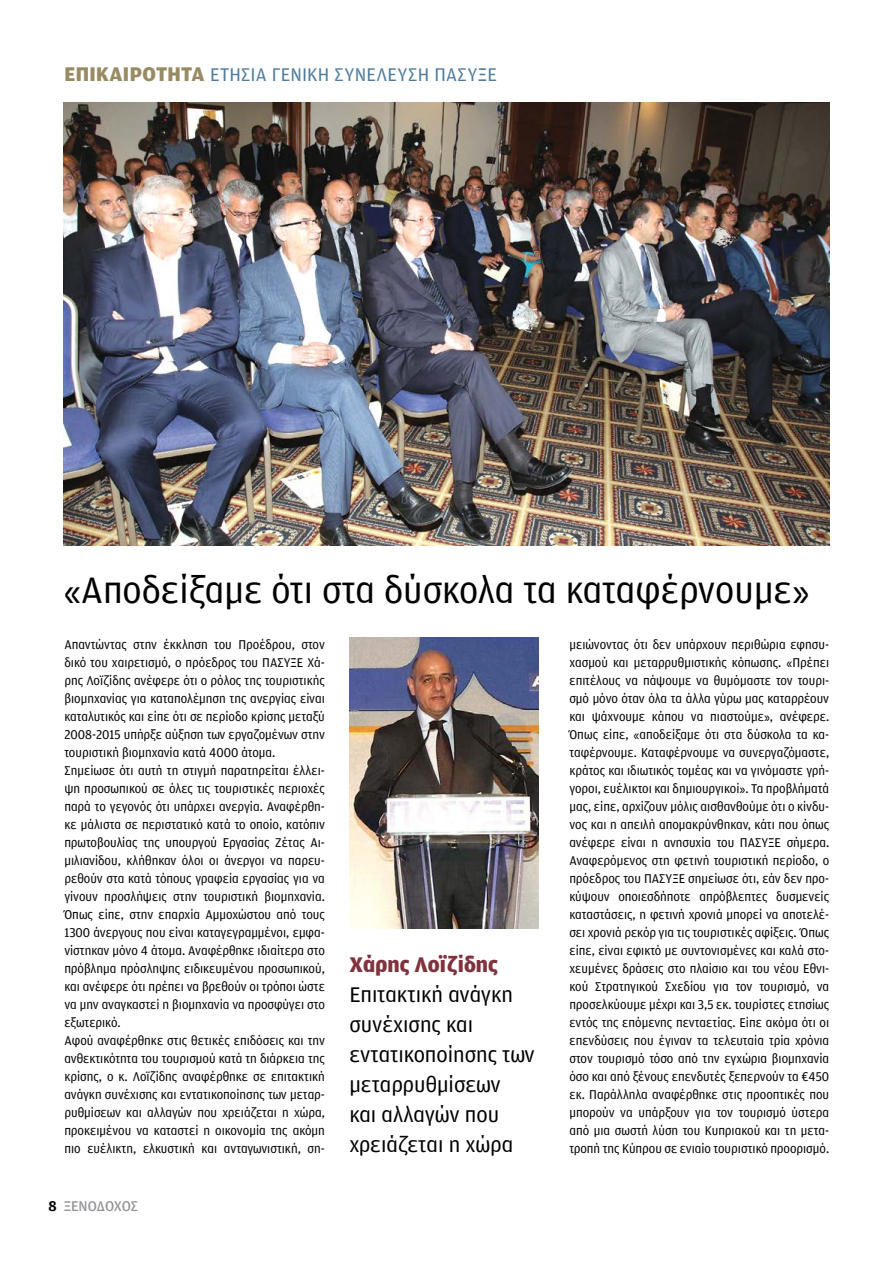
<style>
.page{position:relative;width:893px;height:1263px;background:#fff}
.page>*{position:absolute;margin:0;border:0;box-sizing:border-box;transform-origin:0 0}
.t1{font:39px "KAS Amplitude 040 Beta";color:#000}
.t2{font:22.5px/30px "KAS Amplitude 040 Beta";color:#000}
.t3{font:22.5px "KAS Amplitude 08 NW Heavy";color:#81333d}
.t4{font:19.5px "KAS Amplitude 040 Beta";letter-spacing:.01em;color:#507c9c}
.t5{font:15px "KAS Amplitude 05 Fixed Two";letter-spacing:-.015em;color:#939598}
.t6{font:13.5px/18px "KAS Amplitude 040 Beta";color:#000;scale:.96 1}
.s1{font-family:"KAS Amplitude 08 NW Heavy";font-size:21px;color:#988a62}
.s2{font-family:"KAS Amplitude 07 NW Bold";color:#000}
</style>
<div class="page">
<img style="left:350px;top:638px;width:189px;height:290px">
<img style="left:63px;top:102px;width:766px;height:443px">
<h3 class="t4" style="left:64px;top:63px;width:434px"><span class="s1">ΕΠΙΚΑΙΡΟΤΗΤΑ</span> ΕΤΗΣΙΑ ΓΕΝΙΚΗ ΣΥΝΕΛΕΥΣΗ ΠΑΣΥΞΕ</h3>
<h1 class="t1" style="left:64px;top:569px;width:747px">«Αποδείξαμε ότι στα δύσκολα τα καταφέρνουμε»</h1>
<p class="t6" style="left:64px;top:635px;width:273px">Απαντώντας στην έκκληση του Προέδρου, στον δικό του χαιρετισμό, ο πρόεδρος του ΠΑΣΥΞΕ Χά&shy;ρης Λοϊζίδης ανέφερε ότι ο ρόλος της τουριστικής βιομηχανίας για καταπολέμηση της ανεργίας είναι καταλυτικός και είπε ότι σε περίοδο κρίσης μεταξύ 2008-2015 υπήρξε αύξηση των εργαζομένων στην τουριστική βιομηχανία κατά 4000 άτομα.<br>Σημείωσε ότι αυτή τη στιγμή παρατηρείται έλλει&shy;ψη προσωπικού σε όλες τις τουριστικές περιοχές παρά το γεγονός ότι υπάρχει ανεργία. Αναφέρθη&shy;κε μάλιστα σε περιστατικό κατά το οποίο, κατόπιν πρωτοβουλίας της υπουργού Εργασίας Ζέτας Αι&shy;μιλιανίδου, κλήθηκαν όλοι οι άνεργοι να παρευ&shy;ρεθούν στα κατά τόπους γραφεία εργασίας για να γίνουν προσλήψεις στην τουριστική βιομηχανία.<br>Όπως είπε, στην επαρχία Αμμοχώστου από τους 1300 άνεργους που είναι καταγεγραμμένοι, εμφα&shy;νίστηκαν μόνο 4 άτομα. Αναφέρθηκε ιδιαίτερα στο πρόβλημα πρόσληψης ειδικευμένου προσωπικού, και ανέφερε ότι πρέπει να βρεθούν οι τρόποι ώστε να μην αναγκαστεί η βιομηχανία να προσφύγει στο εξωτερικό.<br>Αφού αναφέρθηκε στις θετικές επιδόσεις και την ανθεκτικότητα του τουρισμού κατά τη διάρκεια της κρίσης, ο κ. Λοϊζίδης αναφέρθηκε σε επιτακτική ανάγκη συνέχισης και εντατικοποίησης των μεταρ&shy;ρυθμίσεων και αλλαγών που χρειάζεται η χώρα, προκειμένου να καταστεί η οικονομία της ακόμη πιο ευέλικτη, ελκυστική και ανταγωνιστική, ση-</p>
<p class="t6" style="left:569px;top:635px;width:272px;text-align:justify">μειώνοντας ότι δεν υπάρχουν περιθώρια εφησυ&shy;χασμού και μεταρρυθμιστικής κόπωσης. «Πρέπει επιτέλους να πάψουμε να θυμόμαστε τον τουρι&shy;σμό μόνο όταν όλα τα άλλα γύρω μας καταρρέουν και ψάχνουμε κάπου να πιαστούμε», ανέφερε.<br>Όπως είπε, «αποδείξαμε ότι στα δύσκολα τα κα&shy;ταφέρνουμε. Καταφέρνουμε να συνεργαζόμαστε, κράτος και ιδιωτικός τομέας και να γινόμαστε γρή&shy;γοροι, ευέλικτοι και δημιουργικοί». Τα προβλήματά μας, είπε, αρχίζουν μόλις αισθανθούμε ότι ο κίνδυ&shy;νος και η απειλή απομακρύνθηκαν, κάτι που όπως ανέφερε είναι η ανησυχία του ΠΑΣΥΞΕ σήμερα.<br>Αναφερόμενος στη φετινή τουριστική περίοδο, ο πρόεδρος του ΠΑΣΥΞΕ σημείωσε ότι, εάν δεν προ&shy;κύψουν οποιεσδήποτε απρόβλεπτες δυσμενείς καταστάσεις, η φετινή χρονιά μπορεί να αποτελέ&shy;σει χρονιά ρεκόρ για τις τουριστικές αφίξεις. Όπως είπε, είναι εφικτό με συντονισμένες και καλά στο&shy;χευμένες δράσεις στο πλαίσιο και του νέου Εθνι&shy;κού Στρατηγικού Σχεδίου για τον τουρισμό, να προσελκύουμε μέχρι και 3,5 εκ. τουρίστες ετησίως εντός της επόμενης πενταετίας. Είπε ακόμα ότι οι επενδύσεις που έγιναν τα τελευταία τρία χρόνια στον τουρισμό τόσο από την εγχώρια βιομηχανία όσο και από ξένους επενδυτές ξεπερνούν τα €450 εκ. Παράλληλα αναφέρθηκε στις προοπτικές που μπορούν να υπάρξουν για τον τουρισμό ύστερα από μια σωστή λύση του Κυπριακού και τη μετα&shy;τροπή της Κύπρου σε ενιαίο τουριστικό προορισμό.</p>
<h2 class="t3" style="left:349px;top:953px;width:150px">Χάρης Λοϊζίδης</h2>
<h2 class="t2" style="left:349px;top:980px;width:187px">Επιτακτική ανάγκη συνέχισης και εντατικοποίησης των μεταρρυθμίσεων<br>και αλλαγών που χρειάζεται η χώρα</h2>
<p class="t5" style="left:48px;top:1198px;width:91px"><span class="s2">8</span> ΞΕΝΟΔΟΧΟΣ</p>
</div>
